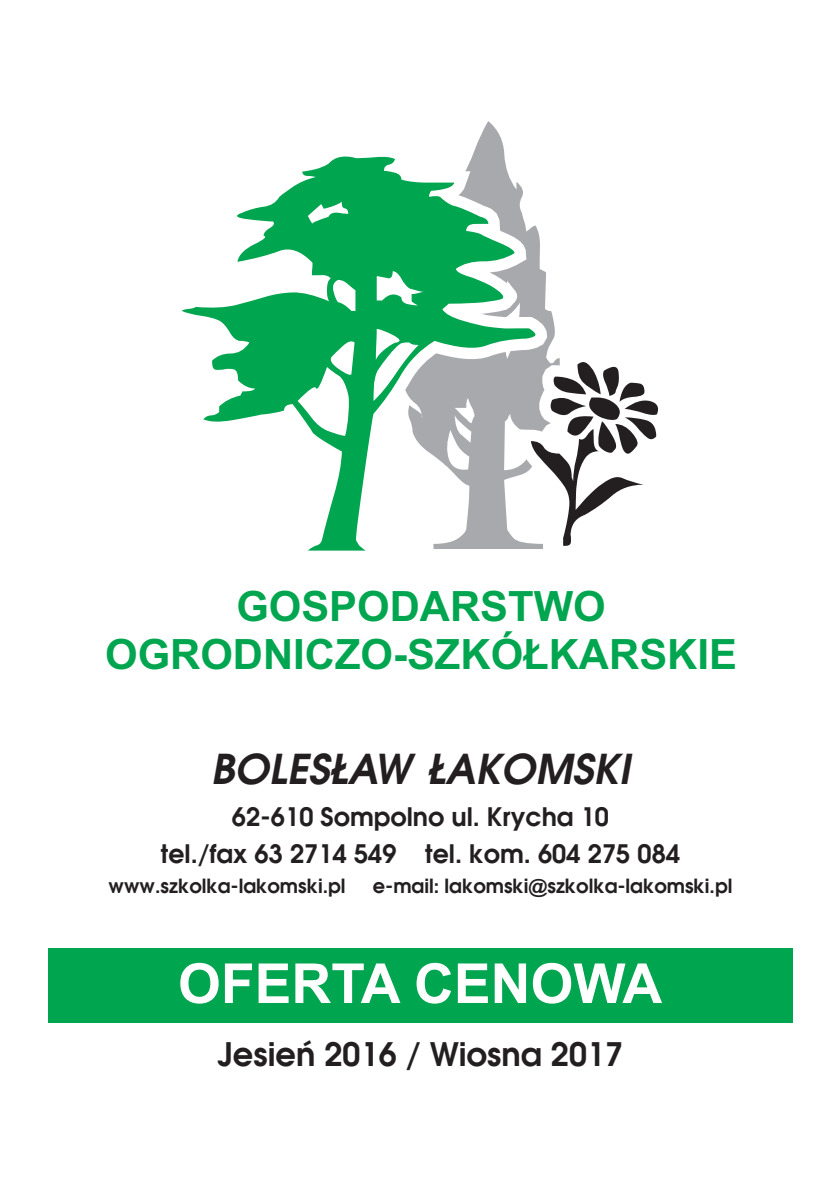
<style>
.page{position:relative;width:840px;height:1191px;background:#fff}
.page>*{position:absolute;margin:0;border:0;box-sizing:border-box;transform-origin:0 0}
.t1{font:700 55.2px "Arial";color:#fff}
.t2{font:700 41.8px/47.8px "Arial";color:#00a54f;text-align:center}
.t3{font:italic 700 41px "Avalon";color:#231f20}
.t4{font:700 32.2px "Avalon";color:#231f20}
.t5{font:700 25.4px/37px "Avalon";color:#231f20;text-align:center}
.t6{font:700 19.4px "Avalon";color:#231f20}
.s1{font-family:"Arial"}
</style>
<div class="page">
<div style="left:48px;top:948px;width:743px;height:74px;background:#00a54f"></div>
<svg style="left:653px;top:402px;width:5px;height:37px"></svg>
<svg style="left:308px;top:132px;width:345px;height:419px"></svg>
<svg style="left:182px;top:155px;width:354px;height:395px"></svg>
<h2 class="t2" style="left:105px;top:586px;width:633px">GOSPODARSTWO<br>OGRODNICZO-SZKÓŁKARSKIE</h2>
<h3 class="t3" style="left:211px;top:752px;width:420px">BOLESŁAW ŁAKOMSKI</h3>
<p class="t5" style="left:161px;top:800px;width:520px">62-610 Sompolno ul. Krycha 10<br>tel./fax 63 2714 549 tel. kom. 604 275 084</p>
<p class="t6" style="left:108px;top:878px;width:238px">www.szkolka-lakomski.pl</p>
<p class="t6" style="left:372px;top:878px;width:361px">e-mail: lakomski<span class="s1">@</span>szkolka-lakomski.pl</p>
<h1 class="t1" style="left:178px;top:962px;width:485px">OFERTA CENOWA</h1>
<p class="t4" style="left:217px;top:1040px;width:407px">Jesień 2016 / Wiosna 2017</p>
</div>
